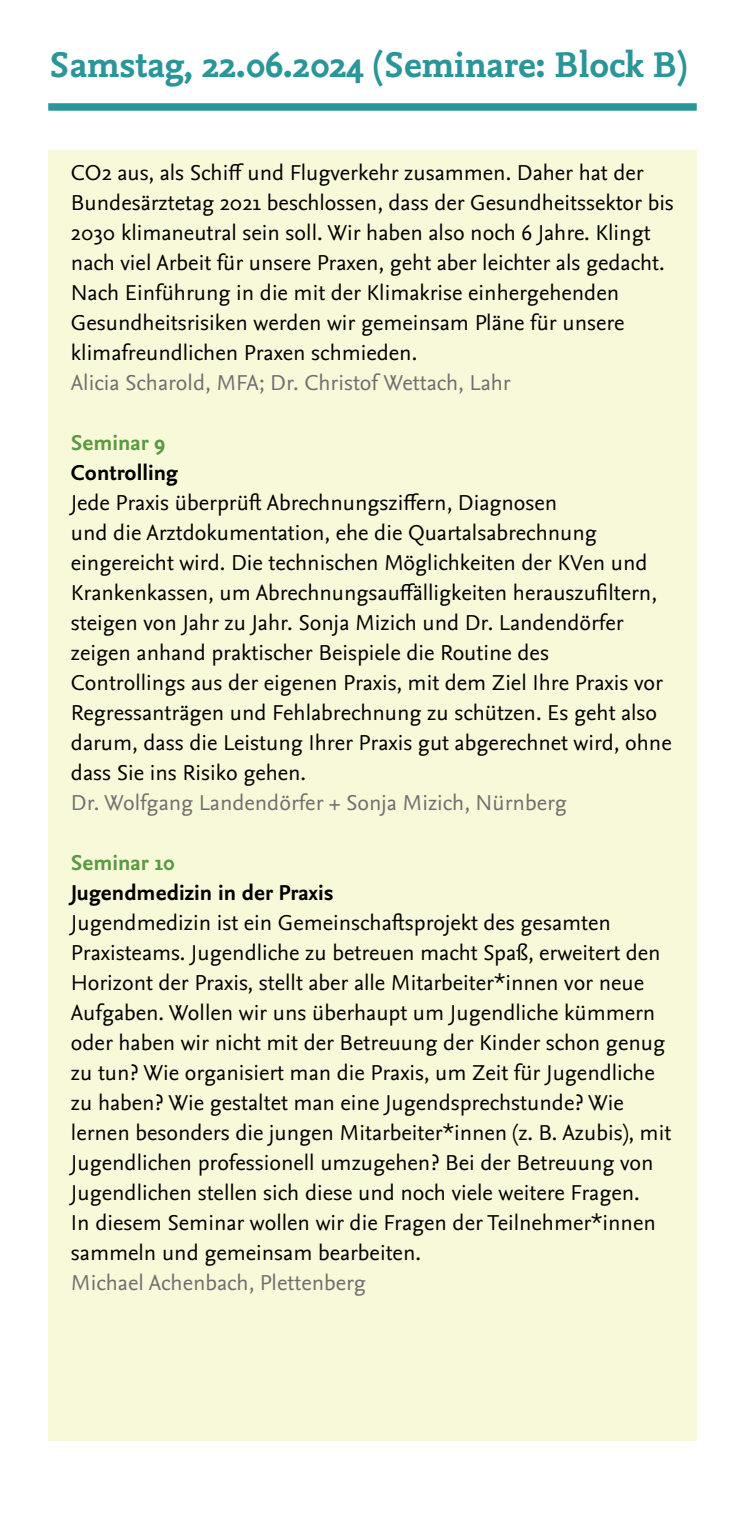
<style>
.page{position:relative;width:745px;height:1531px;background:#fff}
.page>*{position:absolute;margin:0;border:0;box-sizing:border-box;transform-origin:0 0}
.t1{font:700 37.5px "Nexus Mix OT";color:#2a969a}
.t2{font:22.5px/30px "Nexus Sans OT";color:#000}
.t3{font:22.5px "Nexus Sans OT";color:#706f6f}
.t4{font:700 22.5px "Nexus Sans OT";color:#000}
.t5{font:700 22.5px "Nexus Sans OT";color:#5b9945}
</style>
<div class="page">
<div style="left:48px;top:150px;width:648px;height:1290px;background:#f8f9d9"></div>
<div style="left:48px;top:103px;width:648px;height:8px;background:#2a969a"></div>
<h1 class="t1" style="left:48px;top:43px;width:639px">Samstag, 22.06.2024 (Seminare: Block B)</h1>
<p class="t2" style="left:71px;top:158px;width:604px">CO2 aus, als Schiff und Flugverkehr zusammen. Daher hat der Bundesärztetag 2021 beschlossen, dass der Gesundheitssektor bis 2030 klimaneutral sein soll. Wir haben also noch 6 Jahre. Klingt nach viel Arbeit für unsere Praxen, geht aber leichter als gedacht.<br>Nach Einführung in die mit der Klimakrise einhergehenden Gesundheitsrisiken werden wir gemeinsam Pläne für unsere klimafreundlichen Praxen schmieden.</p>
<p class="t3" style="left:71px;top:370px;width:441px">Alicia Scharold, MFA; Dr. Christof Wettach, Lahr</p>
<p class="t5" style="left:71px;top:430px;width:95px">Seminar 9</p>
<p class="t4" style="left:71px;top:460px;width:108px">Controlling</p>
<p class="t2" style="left:71px;top:488px;width:602px">Jede Praxis überprüft Abrechnungsziffern, Diagnosen<br>und die Arztdokumentation, ehe die Quartalsabrechnung eingereicht wird. Die technischen Möglichkeiten der KVen und Krankenkassen, um Abrechnungsauffälligkeiten herauszufiltern, steigen von Jahr zu Jahr. Sonja Mizich und Dr. Landendörfer zeigen anhand praktischer Beispiele die Routine des<br>Controllings aus der eigenen Praxis, mit dem Ziel Ihre Praxis vor Regressanträgen und Fehlabrechnung zu schützen. Es geht also darum, dass die Leistung Ihrer Praxis gut abgerechnet wird, ohne dass Sie ins Risiko gehen.</p>
<p class="t3" style="left:71px;top:790px;width:497px">Dr. Wolfgang Landendörfer + Sonja Mizich, Nürnberg</p>
<p class="t5" style="left:71px;top:850px;width:105px">Seminar 10</p>
<p class="t4" style="left:71px;top:880px;width:264px">Jugendmedizin in der Praxis</p>
<p class="t2" style="left:71px;top:908px;width:601px">Jugendmedizin ist ein Gemeinschaftsprojekt des gesamten Praxisteams. Jugendliche zu betreuen macht Spaß, erweitert den Horizont der Praxis, stellt aber alle Mitarbeiter*innen vor neue Aufgaben. Wollen wir uns überhaupt um Jugendliche kümmern oder haben wir nicht mit der Betreuung der Kinder schon genug zu tun? Wie organisiert man die Praxis, um Zeit für Jugendliche zu haben? Wie gestaltet man eine Jugendsprechstunde? Wie lernen besonders die jungen Mitarbeiter*innen (z. B. Azubis), mit Jugendlichen professionell umzugehen? Bei der Betreuung von Jugendlichen stellen sich diese und noch viele weitere Fragen.<br>In diesem Seminar wollen wir die Fragen der Teilnehmer*innen sammeln und gemeinsam bearbeiten.</p>
<p class="t3" style="left:71px;top:1270px;width:296px">Michael Achenbach, Plettenberg</p>
</div>
